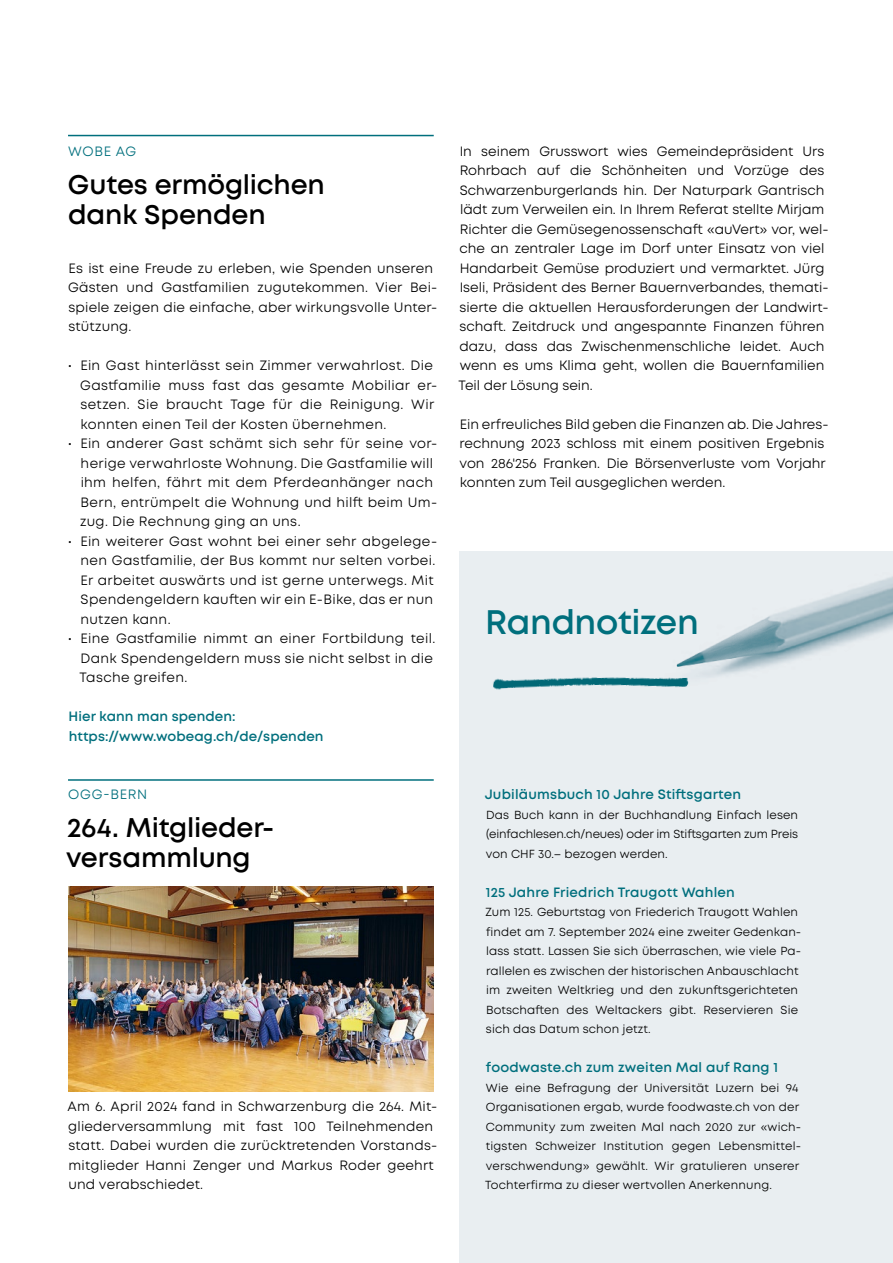
<style>
.page{position:relative;width:893px;height:1263px;background:#fff}
.page>*{position:absolute;margin:0;border:0;box-sizing:border-box;transform-origin:0 0}
.t1{font:600 34.05px "Mont";letter-spacing:-.01em;color:#006f7d}
.t2{font:600 27px/30px "Mont";letter-spacing:-.005em;color:#000}
.t3{font:13.5px/19.5px "Mont";letter-spacing:.01em;color:#000}
.t4{font:600 13.5px/19.5px "Mont";letter-spacing:.015em;color:#006f7d}
.t5{font:13.5px "Mont";letter-spacing:.05em;color:#006f7d}
.t6{font:11.7px/19.5px "Mont";letter-spacing:.01em;color:#000}
</style>
<div class="page">
<div style="left:459px;top:552px;width:434px;height:711px;background:#e9eef1"></div>
<hr style="left:68px;top:135px;width:366px;height:1px;background:#006f7d">
<hr style="left:68px;top:779px;width:366px;height:2px;background:#006f7d">
<img style="left:677px;top:576px;width:216px;height:101px">
<img style="left:493px;top:665px;width:218px;height:25px">
<img style="left:68px;top:887px;width:366px;height:205px">
<p class="t5" style="left:68px;top:142px;width:69px">WOBE AG</p>
<h2 class="t2" style="left:68px;top:170px;width:258px">Gutes ermöglichen dank Spenden</h2>
<p class="t3" style="left:68px;top:258px;width:371px">Es ist eine Freude zu erleben, wie Spenden unseren Gästen und Gastfamilien zugutekommen. Vier Bei&shy;spiele zeigen die einfache, aber wirkungsvolle Unter&shy;stützung.</p>
<p class="t3" style="left:80px;top:356px;width:359px;text-indent:-12px">• Ein Gast hinterlässt sein Zimmer verwahrlost. Die Gastfamilie muss fast das gesamte Mobiliar er&shy;setzen. Sie braucht Tage für die Reinigung. Wir konnten einen Teil der Kosten übernehmen.</p>
<p class="t3" style="left:80px;top:434px;width:359px;text-indent:-12px">• Ein anderer Gast schämt sich sehr für seine vor&shy;herige verwahrloste Wohnung. Die Gastfamilie will ihm helfen, fährt mit dem Pferdeanhänger nach Bern, entrümpelt die Wohnung und hilft beim Um&shy;zug. Die Rechnung ging an uns.</p>
<p class="t3" style="left:80px;top:531px;width:358px;text-indent:-13px">• Ein weiterer Gast wohnt bei einer sehr abgelege&shy;nen Gastfamilie, der Bus kommt nur selten vorbei.<br>Er arbeitet auswärts und ist gerne unterwegs. Mit Spendengeldern kauften wir ein E-Bike, das er nun nutzen kann.</p>
<p class="t3" style="left:79px;top:629px;width:358px;text-indent:-12px">• Eine Gastfamilie nimmt an einer Fortbildung teil.<br>Dank Spendengeldern muss sie nicht selbst in die<br>Tasche greifen.</p>
<p class="t4" style="left:69px;top:707px;width:256px">Hier kann man spenden: https://www.wobeag.ch/de/spenden</p>
<p class="t5" style="left:68px;top:786px;width:81px">OGG-BERN</p>
<h2 class="t2" style="left:66px;top:813px;width:210px">264. Mitglieder&shy;versammlung</h2>
<p class="t3" style="left:68px;top:1097px;width:371px">Am 6. April 2024 fand in Schwarzenburg die 264. Mit&shy;gliederversammlung mit fast 100 Teilnehmenden statt. Dabei wurden die zurücktretenden Vorstands&shy;mitglieder Hanni Zenger und Markus Roder geehrt und verabschiedet.</p>
<p class="t3" style="left:459px;top:141px;width:371px">In seinem Grusswort wies Gemeindepräsident Urs Rohrbach auf die Schönheiten und Vorzüge des Schwarzenburgerlands hin. Der Naturpark Gantrisch lädt zum Verweilen ein. In Ihrem Referat stellte Mirjam Richter die Gemüsegenossenschaft «auVert» vor, wel&shy;che an zentraler Lage im Dorf unter Einsatz von viel Handarbeit Gemüse produziert und vermarktet. Jürg Iseli, Präsident des Berner Bauernverbandes, themati&shy;sierte die aktuellen Herausforderungen der Landwirt&shy;schaft. Zeitdruck und angespannte Finanzen führen dazu, dass das Zwischenmenschliche leidet. Auch wenn es ums Klima geht, wollen die Bauernfamilien Teil der Lösung sein.</p>
<p class="t3" style="left:460px;top:414px;width:370px">Ein erfreuliches Bild geben die Finanzen ab. Die Jahres&shy;rechnung 2023 schloss mit einem positiven Ergebnis von 286'256 Franken. Die Börsenverluste vom Vorjahr konnten zum Teil ausgeglichen werden.</p>
<h1 class="t1" style="left:485px;top:600px;width:215px">Randnotizen</h1>
<p class="t4" style="left:485px;top:785px;width:258px">Jubiläumsbuch 10 Jahre Stiftsgarten</p>
<p class="t6" style="left:486px;top:805px;width:314px;text-align:justify">Das Buch kann in der Buchhandlung Einfach lesen (einfachlesen.ch/neues) oder im Stiftsgarten zum Preis von CHF 30.– bezogen werden.</p>
<p class="t4" style="left:486px;top:882px;width:251px">125 Jahre Friedrich Traugott Wahlen</p>
<p class="t6" style="left:485px;top:902px;width:317px">Zum 125. Geburtstag von Friederich Traugott Wahlen findet am 7. September 2024 eine zweiter Gedenkan&shy;lass statt. Lassen Sie sich überraschen, wie viele Pa&shy;rallelen es zwischen der historischen Anbauschlacht im zweiten Weltkrieg und den zukunftsgerichteten Botschaften des Weltackers gibt. Reservieren Sie sich das Datum schon jetzt.</p>
<p class="t4" style="left:486px;top:1058px;width:294px">foodwaste.ch zum zweiten Mal auf Rang 1</p>
<p class="t6" style="left:485px;top:1078px;width:318px">Wie eine Befragung der Universität Luzern bei 94<br>Organisationen ergab, wurde foodwaste.ch von der Community zum zweiten Mal nach 2020 zur «wich&shy;tigsten Schweizer Institution gegen Lebensmittel&shy;verschwendung» gewählt. Wir gratulieren unserer Tochterfirma zu dieser wertvollen Anerkennung.</p>
</div>
